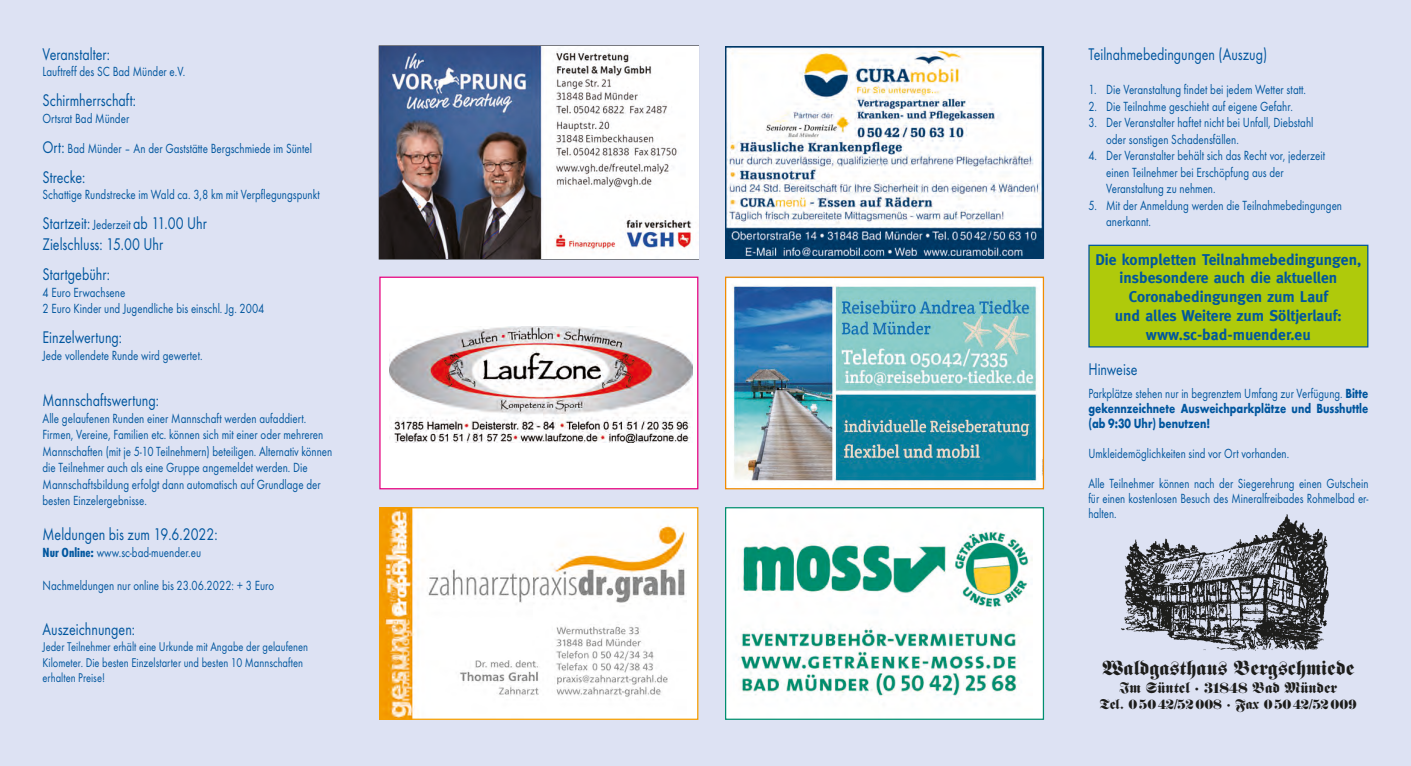
<style>
.page{position:relative;width:1411px;height:766px;background:#fff}
.page>*{position:absolute;margin:0;border:0;box-sizing:border-box;transform-origin:0 0}
.t1{font:20px "Fette Fraktur";color:#1d1d1b}
.t2{font:17.5px/21px "Futura T";color:#00569e;scale:.8 1}
.t3{font:700 15.62px/18.8px "Meta";color:#00569e;text-align:center}
.t4{font:15px "Fette Fraktur";color:#1d1d1b}
.t5{font:13.75px/16.5px "Futura T";color:#00569e;scale:.8 1}
.t6{font:13.75px/30px "Futura T";color:#00569e;scale:.79 1}
.t7{font:700 13.75px/15px "Futura T";color:#00569e;text-align:justify;scale:.79 1}
.t8{font:13.75px "Fette Fraktur";color:#1d1d1b}
.t9{font:13.12px/15.8px "Futura T";color:#00569e;scale:.8 1}
.s1{font-size:17.5px}
.s2{font-size:13.75px}
.s3{font-weight:700;font-stretch:condensed}
.s4{font-weight:400}
</style>
<div class="page">
<div style="left:0;top:0;width:1410px;height:765px;background:#dde2f3"></div>
<img style="left:727px;top:509px;width:315px;height:208px">
<div style="left:725px;top:507px;width:319px;height:212px;border:1px solid #008e6f"></div>
<img style="left:727px;top:278px;width:315px;height:209px">
<div style="left:725px;top:276px;width:319px;height:213px;border:1px solid #f28c00"></div>
<div style="left:380px;top:277px;width:317px;height:211px;background:#fff"></div>
<img style="left:390px;top:326px;width:302px;height:116px">
<div style="left:379px;top:276px;width:319px;height:213px;border:1px solid #e6007e"></div>
<img style="left:727px;top:48px;width:315px;height:209px">
<div style="left:725px;top:46px;width:319px;height:213px;border:1px solid #003866"></div>
<img style="left:381px;top:509px;width:315px;height:208px">
<div style="left:379px;top:507px;width:319px;height:212px;border:1px solid #f59d00"></div>
<img style="left:1121px;top:514px;width:208px;height:137px">
<div style="left:1088px;top:245px;width:279px;height:102px;background:#afca0b"></div>
<div style="left:1088px;top:244px;width:280px;height:103px;border:1px solid #00569e"></div>
<img style="left:379px;top:46px;width:319px;height:213px">
<p class="t2" style="left:43px;top:43px;width:86px">Veranstalter:</p>
<p class="t5" style="left:43px;top:63px;width:180px">Lauftreff des SC Bad Münder e.V.</p>
<p class="t2" style="left:43px;top:90px;width:118px">Schirmherrschaft:</p>
<p class="t5" style="left:43px;top:103px;width:338px;line-height:30px">Ortsrat Bad Münder<br><span class="s1">Ort:</span> Bad Münder – An der Gaststätte Bergschmiede im Süntel</p>
<p class="t2" style="left:43px;top:166px;width:55px">Strecke:</p>
<p class="t5" style="left:43px;top:186px;width:348px">Schattige Rundstrecke im Wald ca. 3,8 km mit Verpflegungspunkt</p>
<p class="t2" style="left:43px;top:213px;width:207px">Startzeit: <span class="s2">Jederzeit</span> ab 11.00 Uhr<br>Zielschluss: 15.00 Uhr</p>
<p class="t2" style="left:43px;top:263px;width:86px">Startgebühr:</p>
<p class="t5" style="left:43px;top:284px;width:279px">4 Euro Erwachsene<br>2 Euro Kinder und Jugendliche bis einschl. Jg. 2004</p>
<p class="t2" style="left:43px;top:327px;width:101px">Einzelwertung:</p>
<p class="t5" style="left:43px;top:347px;width:201px">Jede vollendete Runde wird gewertet.</p>
<p class="t2" style="left:43px;top:390px;width:147px">Mannschaftswertung:</p>
<p class="t5" style="left:43px;top:410px;width:363px">Alle gelaufenen Runden einer Mannschaft werden aufaddiert.<br>Firmen, Vereine, Familien etc. können sich mit einer oder mehreren Mannschaften (mit je 5-10 Teilnehmern) beteiligen. Alternativ können die Teilnehmer auch als eine Gruppe angemeldet werden. Die Mannschaftsbildung erfolgt dann automatisch auf Grundlage der besten Einzelergebnisse.</p>
<p class="t2" style="left:43px;top:524px;width:220px">Meldungen bis zum 19.6.2022:</p>
<p class="t5" style="left:43px;top:544px;width:200px"><span class="s3">Nur Online:</span> www.sc-bad-muender.eu</p>
<p class="t5" style="left:43px;top:577px;width:291px">Nachmeldungen nur online bis 23.06.2022: + 3 Euro</p>
<p class="t2" style="left:43px;top:618px;width:117px">Auszeichnungen:</p>
<p class="t9" style="left:43px;top:638px;width:333px">Jeder Teilnehmer erhält eine Urkunde mit Angabe der gelaufenen<br>Kilometer. Die besten Einzelstarter und besten 10 Mannschaften erhalten Preise!</p>
<p class="t2" style="left:1088px;top:43px;width:225px">Teilnahmebedingungen (Auszug)</p>
<p class="t5" style="left:1088px;top:81px;width:273px">1. Die Veranstaltung findet bei jedem Wetter statt.</p>
<p class="t5" style="left:1088px;top:98px;width:257px">2. Die Teilnahme geschieht auf eigene Gefahr.</p>
<p class="t5" style="left:1106px;top:114px;width:261px;text-indent:-18px">3. Der Veranstalter haftet nicht bei Unfall, Diebstahl oder sonstigen Schadensfällen.</p>
<p class="t5" style="left:1106px;top:147px;width:275px;text-indent:-18px">4. Der Veranstalter behält sich das Recht vor, jederzeit einen Teilnehmer bei Erschöpfung aus der<br>Veranstaltung zu nehmen.</p>
<p class="t5" style="left:1106px;top:197px;width:296px;text-indent:-18px">5. Mit der Anmeldung werden die Teilnahmebedingungen anerkannt.</p>
<p class="t3" style="left:1095px;top:250px;width:267px">Die kompletten Teilnahmebedingungen, insbesondere auch die aktuellen<br>Coronabedingungen zum Lauf<br>und alles Weitere zum Söltjerlauf: www.sc-bad-muender.eu</p>
<p class="t2" style="left:1088px;top:358px;width:63px">Hinweise</p>
<p class="t7" style="left:1088px;top:385px;width:356px"><span class="s4">Parkplätze stehen nur in begrenztem Umfang zur Verfügung.</span> Bitte gekennzeichnete Ausweichparkplätze und Busshuttle (ab 9:30 Uhr) benutzen!</p>
<p class="t6" style="left:1088px;top:438px;width:356px">Umkleidemöglichkeiten sind vor Ort vorhanden.<br>Alle Teilnehmer können nach der Siegerehrung einen Gutschein</p>
<p class="t6" style="left:1088px;top:490px;width:356px;line-height:15px">für einen kostenlosen Besuch des Mineralfreibades Rohmelbad er&shy;halten.</p>
<h1 class="t1" style="left:1102px;top:656px;width:253px">Waldgasthaus Bergschmiede</h1>
<p class="t4" style="left:1119px;top:678px;width:219px">Im Süntel · 31848 Bad Münder</p>
<p class="t8" style="left:1099px;top:696px;width:258px">Tel. 05042/52008 · Fax 05042/52009</p>
</div>
